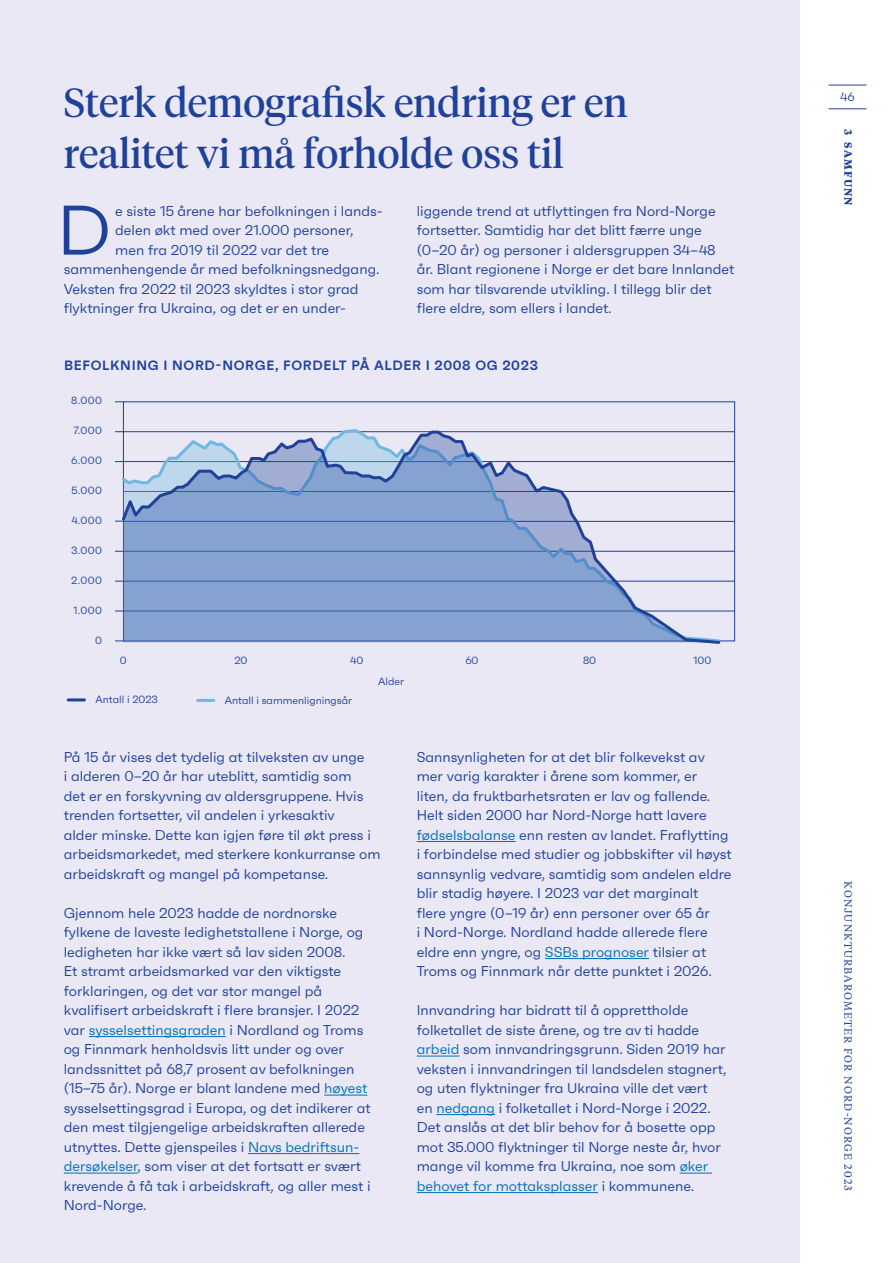
<style>
.page{position:relative;width:893px;height:1263px;background:#fff}
.page>*{position:absolute;margin:0;border:0;box-sizing:border-box;transform-origin:0 0}
.Brødtekst_med_initial{font:69.9px "Faktum";color:#20419a}
.Tittel_3{font:40.5px/51px "Tiempos Headline";color:#20419a}
.Brødtekst_i_register{font:14.25px/19.5px "Faktum";color:#20419a}
.Brødtekst_med_initial-2{font:14.25px/19.5px "Faktum";color:#20419a}
.t1{font:600 13.5px "Faktum";letter-spacing:.05em;color:#20419a}
.t2{font:12px "Faktum";color:#20419a}
.t3{font:10.5px "Faktum";color:#20419a}
.t4{font:10.5px "Tiempos Text";letter-spacing:.1em;color:#20419a}
.t5{font:700 10.5px "Tiempos Text";color:#20419a}
.s1{color:#006fb9}
</style>
<div class="page">
<div style="left:0;top:0;width:799px;height:1263px;background:#e9e8f4"></div>
<hr style="left:123px;top:611px;width:612px;height:1px;background:#20419a">
<hr style="left:123px;top:581px;width:612px;height:1px;background:#20419a">
<hr style="left:123px;top:551px;width:612px;height:1px;background:#20419a">
<hr style="left:123px;top:521px;width:612px;height:1px;background:#20419a">
<hr style="left:123px;top:491px;width:612px;height:1px;background:#20419a">
<hr style="left:123px;top:461px;width:612px;height:1px;background:#20419a">
<hr style="left:123px;top:431px;width:612px;height:1px;background:#20419a">
<hr style="left:68px;top:698px;width:16px;height:3px;background:#20419a">
<hr style="left:198px;top:699px;width:16px;height:3px;background:#70b8e2">
<svg style="left:120px;top:429px;width:602px;height:215px"></svg>
<svg style="left:123px;top:432px;width:596px;height:210px;fill:#86a2d0"></svg>
<hr style="left:89px;top:1036px;width:137px;height:1px;background:#006fb9">
<hr style="left:324px;top:1095px;width:43px;height:1px;background:#006fb9">
<hr style="left:248px;top:1153px;width:111px;height:1px;background:#006fb9">
<hr style="left:64px;top:1173px;width:73px;height:1px;background:#006fb9">
<hr style="left:417px;top:841px;width:98px;height:1px;background:#006fb9">
<hr style="left:545px;top:958px;width:104px;height:1px;background:#006fb9">
<hr style="left:417px;top:1056px;width:42px;height:1px;background:#006fb9">
<hr style="left:436px;top:1114px;width:59px;height:1px;background:#006fb9">
<hr style="left:680px;top:1173px;width:32px;height:1px;background:#006fb9">
<hr style="left:417px;top:1192px;width:181px;height:1px;background:#006fb9">
<hr style="left:828px;top:85px;width:38px;height:1px;background:#20419a">
<hr style="left:828px;top:108px;width:38px;height:1px;background:#20419a">
<p class="Tittel_3" style="left:64px;top:75px;width:565px">Sterk demografisk endring er en realitet vi må forholde oss til</p>
<p class="Brødtekst_med_initial" style="left:57px;top:189px;width:55px">D</p>
<p class="Brødtekst_med_initial-2" style="left:115px;top:201px;width:269px">e siste 15 årene har befolkningen i lands-</p>
<p class="Brødtekst_med_initial-2" style="left:417px;top:201px;width:319px">liggende trend at utflyttingen fra Nord-Norge fortsetter. Samtidig har det blitt færre unge (0–20 år) og personer i aldersgruppen 34–48 år. Blant regionene i Norge er det bare Innlandet som har tilsvarende utvikling. I tillegg blir det flere eldre, som ellers i landet.</p>
<p class="Brødtekst_med_initial-2" style="left:115px;top:220px;width:240px">delen økt med over 21.000 personer,</p>
<p class="Brødtekst_med_initial-2" style="left:115px;top:240px;width:215px">men fra 2019 til 2022 var det tre</p>
<p class="Brødtekst_med_initial-2" style="left:64px;top:259px;width:317px">sammenhengende år med befolkningsnedgang.</p>
<p class="Brødtekst_med_initial-2" style="left:64px;top:279px;width:296px">Veksten fra 2022 til 2023 skyldtes i stor grad</p>
<p class="Brødtekst_med_initial-2" style="left:64px;top:298px;width:284px">flyktninger fra Ukraina, og det er en under-</p>
<p class="t1" style="left:64px;top:357px;width:475px">BEFOLKNING I NORD-NORGE, FORDELT PÅ ALDER I 2008 OG 2023</p>
<p class="t3" style="left:71px;top:394px;width:32px">8.000</p>
<p class="t3" style="left:74px;top:424px;width:30px">7.000</p>
<p class="t3" style="left:71px;top:454px;width:32px">6.000</p>
<p class="t3" style="left:71px;top:484px;width:32px">5.000</p>
<p class="t3" style="left:71px;top:514px;width:32px">4.000</p>
<p class="t3" style="left:71px;top:544px;width:32px">3.000</p>
<p class="t3" style="left:71px;top:574px;width:32px">2.000</p>
<p class="t3" style="left:73px;top:604px;width:30px">1.000</p>
<p class="t3" style="left:95px;top:634px;width:8px">0</p>
<p class="t3" style="left:120px;top:654px;width:8px">0</p>
<p class="t3" style="left:234px;top:654px;width:15px">20</p>
<p class="t3" style="left:350px;top:654px;width:15px">40</p>
<p class="t3" style="left:465px;top:654px;width:15px">60</p>
<p class="t3" style="left:583px;top:654px;width:15px">80</p>
<p class="t3" style="left:693px;top:654px;width:20px">100</p>
<p class="t3" style="left:96px;top:693px;width:64px">Antall i 2023</p>
<p class="t3" style="left:225px;top:694px;width:129px">Antall i sammenligningsår</p>
<p class="t3" style="left:378px;top:675px;width:28px">Alder</p>
<p class="Brødtekst_i_register" style="left:64px;top:747px;width:318px">På 15 år vises det tydelig at tilveksten av unge<br>i alderen 0–20 år har uteblitt, samtidig som<br>det er en forskyvning av aldersgruppene. Hvis trenden fortsetter, vil andelen i yrkesaktiv<br>alder minske. Dette kan igjen føre til økt press i arbeidsmarkedet, med sterkere konkurranse om arbeidskraft og mangel på kompetanse.</p>
<p class="Brødtekst_i_register" style="left:64px;top:903px;width:309px">Gjennom hele 2023 hadde de nordnorske fylkene de laveste ledighetstallene i Norge, og ledigheten har ikke vært så lav siden 2008.<br>Et stramt arbeidsmarked var den viktigste forklaringen, og det var stor mangel på kvalifisert arbeidskraft i flere bransjer. I 2022 var <span class="s1">sysselsettingsgraden</span> i Nordland og Troms og Finnmark henholdsvis litt under og over landssnittet på 68,7 prosent av befolkningen (15–75 år). Norge er blant landene med <span class="s1">høyest </span>sysselsettingsgrad i Europa, og det indikerer at den mest tilgjengelige arbeidskraften allerede utnyttes. Dette gjenspeiles i <span class="s1">Navs bedriftsun&shy;dersøkelser</span>, som viser at det fortsatt er svært krevende å få tak i arbeidskraft, og aller mest i Nord-Norge.</p>
<p class="Brødtekst_i_register" style="left:417px;top:747px;width:317px">Sannsynligheten for at det blir folkevekst av mer varig karakter i årene som kommer, er liten, da fruktbarhetsraten er lav og fallende.<br>Helt siden 2000 har Nord-Norge hatt lavere <span class="s1">fødselsbalanse</span> enn resten av landet. Fraflytting i forbindelse med studier og jobbskifter vil høyst sannsynlig vedvare, samtidig som andelen eldre blir stadig høyere. I 2023 var det marginalt<br>flere yngre (0–19 år) enn personer over 65 år<br>i Nord-Norge. Nordland hadde allerede flere eldre enn yngre, og <span class="s1">SSBs prognoser</span> tilsier at Troms og Finnmark når dette punktet i 2026.</p>
<p class="Brødtekst_i_register" style="left:417px;top:1000px;width:311px">Innvandring har bidratt til å opprettholde folketallet de siste årene, og tre av ti hadde <span class="s1">arbeid</span> som innvandringsgrunn. Siden 2019 har veksten i innvandringen til landsdelen stagnert, og uten flyktninger fra Ukraina ville det vært en <span class="s1">nedgang</span> i folketallet i Nord-Norge i 2022.<br>Det anslås at det blir behov for å bosette opp mot 35.000 flyktninger til Norge neste år, hvor mange vil komme fra Ukraina, noe som <span class="s1">øker behovet for mottaksplasser</span> i kommunene.</p>
<p class="t2" style="left:840px;top:90px;width:16px">46</p>
<p class="t5" style="left:856px;top:129px;width:77px;rotate:90deg">3 Samfunn</p>
<p class="t4" style="left:855px;top:881px;width:311px;rotate:90deg">KONJUNKTURBAROMETER FOR NORD-NORGE 2023</p>
</div>
